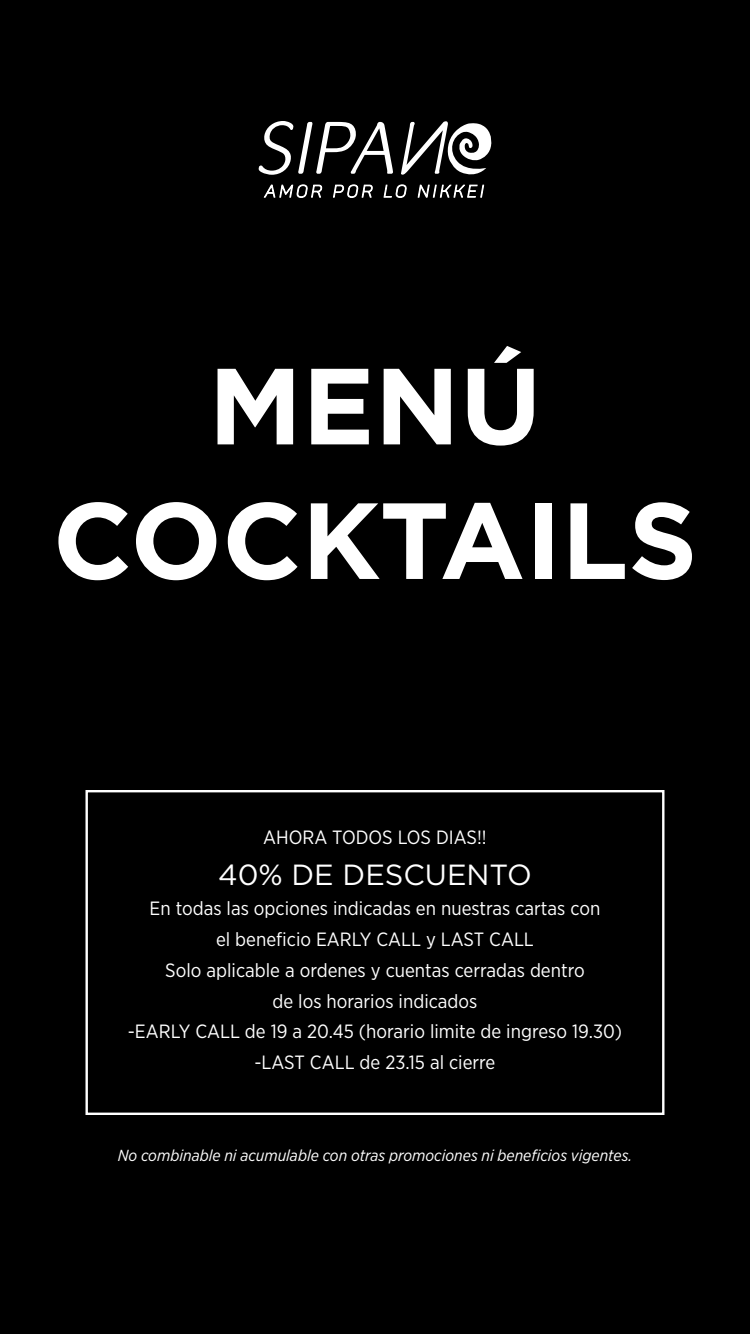
<style>
.page{position:relative;width:750px;height:1334px;background:#fff}
.page>*{position:absolute;margin:0;border:0;box-sizing:border-box;transform-origin:0 0}
.t1{font:700 108px/134.6px "Gotham";color:#fff;text-align:center}
.t2{font:29.1px "Gotham";color:#fff}
.t3{font:19.2px/30.7px "Gotham Narrow";color:#fff;text-align:center}
.t4{font:italic 16px "Gotham Narrow";color:#fff}
</style>
<div class="page">
<div style="left:0;top:0;width:750px;height:192px;background:#000"></div>
<div style="left:0;top:179px;width:750px;height:991px;background:#000"></div>
<svg style="left:258px;top:121px;width:234px;height:77px"></svg>
<div style="left:0;top:1160px;width:750px;height:174px;background:#000"></div>
<div style="left:85px;top:790px;width:579px;height:325px;border:2px solid #fff"></div>
<h1 class="t1" style="left:53px;top:338px;width:646px">MENÚ<br>COCKTAILS</h1>
<p class="t3" style="left:263px;top:822px;width:225px">AHORA TODOS LOS DIAS!!</p>
<h2 class="t2" style="left:218px;top:856px;width:315px">40% DE DESCUENTO</h2>
<p class="t3" style="left:128px;top:893px;width:496px">En todas las opciones indicadas en nuestras cartas con<br>el beneficio EARLY CALL y LAST CALL<br>Solo aplicable a ordenes y cuentas cerradas dentro<br>de los horarios indicados<br>-EARLY CALL de 19 a 20.45 (horario limite de ingreso 19.30) -LAST CALL de 23.15 al cierre</p>
<p class="t4" style="left:118px;top:1146px;width:516px">No combinable ni acumulable con otras promociones ni beneficios vigentes.</p>
</div>
